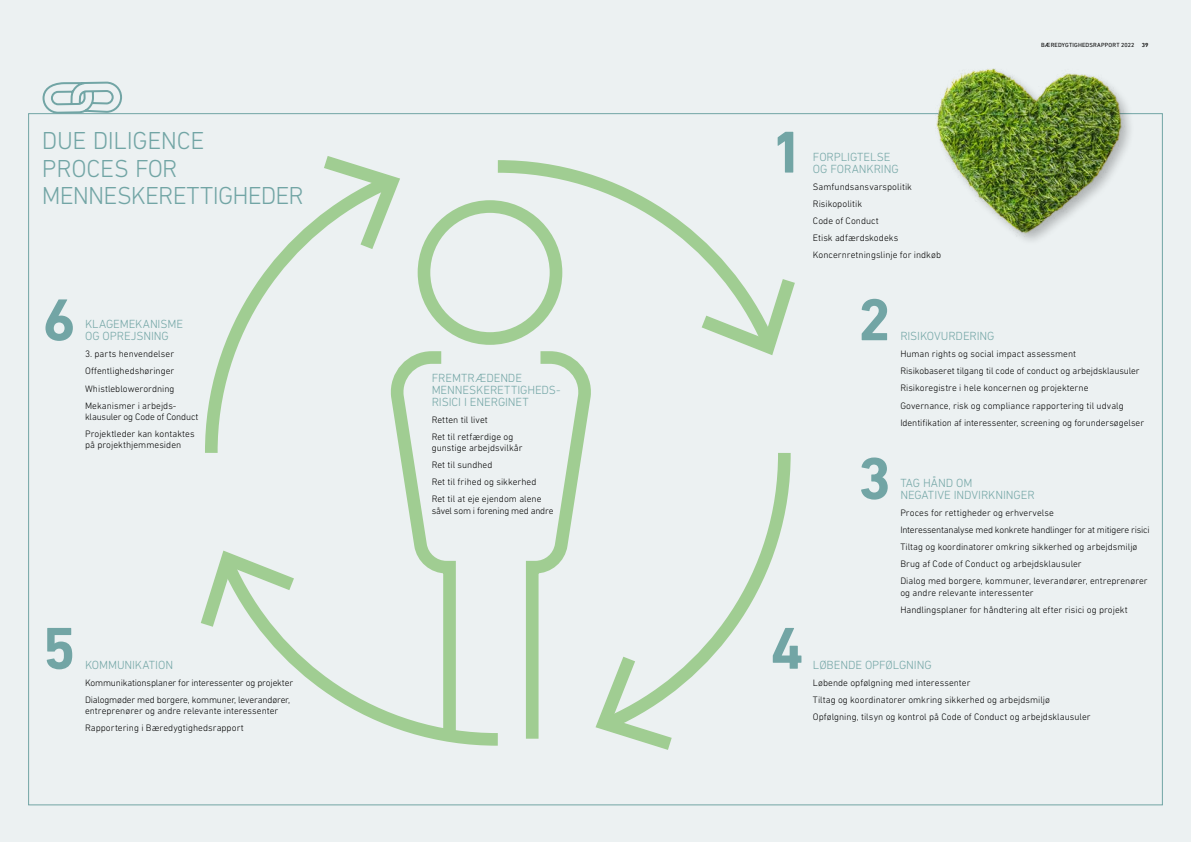
<style>
.page{position:relative;width:1191px;height:842px;background:#ecf1f2}
.page>*{position:absolute;margin:0;border:0;box-sizing:border-box;transform-origin:0 0}
.t1{font:700 60px "DIN Next LT Pro";color:#72a5a5}
.t2{font:300 25px/27.5px "DIN Next LT Pro";letter-spacing:-.02em;color:#72a5a5}
.t3{font:300 12px/12px "DIN Next LT Pro";letter-spacing:-.01em;color:#72a5a5}
.t4{font:300 9.5px/17.1px "DIN Next LT Pro";color:#000}
.t5{font:300 9.5px/17.1px "DIN Next LT Pro";letter-spacing:-.02em;color:#000}
.t6{font:6px "DIN Next LT Pro";letter-spacing:.025em;color:#000}
.s1{font-weight:500}
</style>
<div class="page">
<svg style="left:43px;top:81px;width:78px;height:34px"></svg>
<svg style="left:402px;top:200px;width:189px;height:539px"></svg>
<svg style="left:785px;top:279px;width:10px;height:35px"></svg>
<svg style="left:201px;top:591px;width:10px;height:35px"></svg>
<svg style="left:485px;top:160px;width:300px;height:199px"></svg>
<svg style="left:211px;top:547px;width:299px;height:199px"></svg>
<svg style="left:637px;top:740px;width:34px;height:10px"></svg>
<svg style="left:324px;top:156px;width:36px;height:10px"></svg>
<svg style="left:595px;top:453px;width:196px;height:287px"></svg>
<svg style="left:205px;top:166px;width:199px;height:300px"></svg>
<img style="left:935px;top:68px;width:192px;height:173px">
<h2 class="t2" style="left:42px;top:127px;width:263px">DUE DILIGENCE<br>PROCES FOR<br>MENNESKERETTIGHEDER</h2>
<h1 class="t1" style="left:770px;top:117px;width:35px">1</h1>
<p class="t3" style="left:813px;top:150px;width:87px">FORPLIGTELSE<br>OG FORANKRING</p>
<p class="t4" style="left:813px;top:178px;width:130px">Samfundsansvarspolitik<br>Risikopolitik<br>Code of Conduct<br>Etisk adfærdskodeks<br>Koncernretningslinje for indkøb</p>
<p class="t6" style="left:1041px;top:42px;width:109px">BÆREDYGTIGHEDSRAPPORT 2022 <span class="s1">39</span></p>
<h1 class="t1" style="left:42px;top:285px;width:35px">6</h1>
<h1 class="t1" style="left:857px;top:285px;width:35px">2</h1>
<p class="t3" style="left:85px;top:318px;width:99px">KLAGEMEKANISME<br>OG OPREJSNING</p>
<p class="t4" style="left:85px;top:345px;width:93px">3. parts henvendelser<br>Offentlighedshøringer<br>Whistleblowerordning<br>Mekanismer i arbejds-</p>
<p class="t4" style="left:85px;top:408px;width:115px">klausuler og Code of Conduct<br>Projektleder kan kontaktes</p>
<p class="t4" style="left:85px;top:437px;width:98px">på projekthjemmesiden</p>
<p class="t3" style="left:432px;top:371px;width:130px">FREMTRÆDENDE<br>MENNESKERETTIGHEDS-<br>RISICI I ENERGINET</p>
<p class="t4" style="left:432px;top:411px;width:83px">Retten til livet<br>Ret til retfærdige og</p>
<p class="t4" style="left:432px;top:439px;width:111px">gunstige arbejdsvilkår<br>Ret til sundhed<br>Ret til frihed og sikkerhed<br>Ret til at eje ejendom alene</p>
<p class="t5" style="left:432px;top:502px;width:123px">såvel som i forening med andre</p>
<h1 class="t1" style="left:857px;top:443px;width:35px">3</h1>
<p class="t3" style="left:900px;top:330px;width:96px">RISIKOVURDERING</p>
<p class="t4" style="left:900px;top:345px;width:245px">Human rights og social impact assessment<br>Risikobaseret tilgang til code of conduct og arbejdsklausuler Risikoregistre i hele koncernen og projekterne<br>Governance, risk og compliance rapportering til udvalg Identifikation af interessenter, screening og forundersøgelser</p>
<p class="t3" style="left:900px;top:477px;width:136px">TAG HÅND OM<br>NEGATIVE INDVIRKNINGER</p>
<p class="t4" style="left:900px;top:504px;width:251px">Proces for rettigheder og erhvervelse<br>Interessentanalyse med konkrete handlinger for at mitigere risici Tiltag og koordinatorer omkring sikkerhed og arbejdsmiljø Brug af Code of Conduct og arbejdsklausuler<br>Dialog med borgere, kommuner, leverandører, entreprenører</p>
<p class="t4" style="left:900px;top:584px;width:229px">og andre relevante interessenter<br>Handlingsplaner for håndtering alt efter risici og projekt</p>
<h1 class="t1" style="left:42px;top:613px;width:35px">5</h1>
<h1 class="t1" style="left:770px;top:613px;width:35px">4</h1>
<p class="t3" style="left:85px;top:658px;width:90px">KOMMUNIKATION</p>
<p class="t5" style="left:85px;top:674px;width:209px">Kommunikationsplaner for interessenter og projekter<br>Dialogmøder med borgere, kommuner, leverandører,</p>
<p class="t4" style="left:85px;top:702px;width:195px">entreprenører og andre relevante interessenter<br>Rapportering i Bæredygtighedsrapport</p>
<p class="t3" style="left:813px;top:658px;width:120px">LØBENDE OPFØLGNING</p>
<p class="t4" style="left:813px;top:674px;width:279px">Løbende opfølgning med interessenter<br>Tiltag og koordinatorer omkring sikkerhed og arbejdsmiljø<br>Opfølgning, tilsyn og kontrol på Code of Conduct og arbejdsklausuler</p>
</div>
